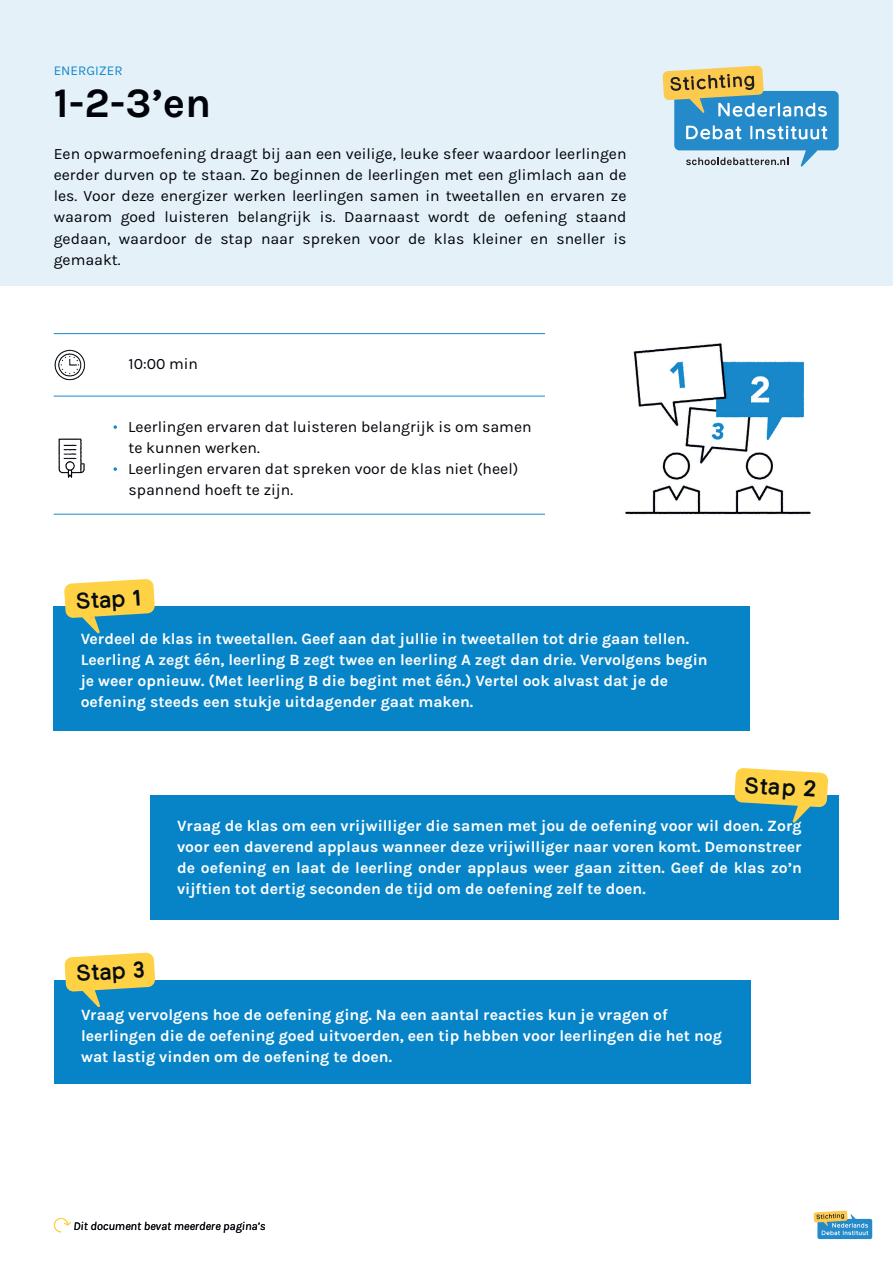
<style>
.page{position:relative;width:893px;height:1263px;background:#fff}
.page>*{position:absolute;margin:0;border:0;box-sizing:border-box;transform-origin:0 0}
.t1{font:700 42px "NDI Karla";color:#000309}
.t2{font:700 22.5px "Northwoods";color:#060d15}
.t3{font:700 15.75px/21px "NDI Karla";color:#fff}
.t4{font:15.75px/21.1px "NDI Karla";color:#000309;text-align:justify}
.t5{font:13.5px "NDI Karla";color:#1589cb}
.t6{font:italic 12px "NDI Karla";color:#000309}
</style>
<div class="page">
<svg style="left:814px;top:1210px;width:58px;height:29px"></svg>
<div style="left:0;top:0;width:893px;height:285px;background:#e5f1f8"></div>
<svg style="left:663px;top:66px;width:176px;height:101px"></svg>
<img style="left:625px;top:343px;width:186px;height:172px">
<svg style="left:54px;top:1218px;width:17px;height:15px"></svg>
<svg style="left:113px;top:425px;width:4px;height:4px"></svg>
<svg style="left:113px;top:467px;width:4px;height:4px"></svg>
<hr style="left:54px;top:333px;width:491px;height:1px;background:#1589cb">
<hr style="left:54px;top:396px;width:491px;height:1px;background:#1589cb">
<hr style="left:54px;top:514px;width:491px;height:1px;background:#1589cb">
<img style="left:58px;top:438px;width:27px;height:40px">
<img style="left:54px;top:349px;width:32px;height:32px">
<div style="left:54px;top:606px;width:696px;height:125px;background:#0784c7"></div>
<svg style="left:64px;top:579px;width:91px;height:54px"></svg>
<div style="left:150px;top:795px;width:689px;height:125px;background:#0784c7"></div>
<svg style="left:734px;top:768px;width:94px;height:54px"></svg>
<div style="left:54px;top:980px;width:696px;height:104px;background:#0784c7"></div>
<svg style="left:64px;top:952px;width:91px;height:55px"></svg>
<p class="t5" style="left:54px;top:63px;width:71px">ENERGIZER</p>
<h1 class="t1" style="left:54px;top:79px;width:159px">1-2-3’en</h1>
<p class="t4" style="left:54px;top:143px;width:574px">Een opwarmoefening draagt bij aan een veilige, leuke sfeer waardoor leerlingen eerder durven op te staan. Zo beginnen de leerlingen met een glimlach aan de les. Voor deze energizer werken leerlingen samen in tweetallen en ervaren ze waarom goed luisteren belangrijk is. Daarnaast wordt de oefening staand gedaan, waardoor de stap naar spreken voor de klas kleiner en sneller is gemaakt.</p>
<p class="t4" style="left:128px;top:353px;width:71px">10:00 min</p>
<p class="t4" style="left:128px;top:417px;width:405px;text-align:left">Leerlingen ervaren dat luisteren belangrijk is om samen te kunnen werken.<br>Leerlingen ervaren dat spreken voor de klas niet (heel) spannend hoeft te zijn.</p>
<h2 class="t2" style="left:75px;top:587px;width:67px;rotate:-3deg">Stap 1</h2>
<p class="t3" style="left:81px;top:628px;width:628px">Verdeel de klas in tweetallen. Geef aan dat jullie in tweetallen tot drie gaan tellen.<br>Leerling A zegt één, leerling B zegt twee en leerling A zegt dan drie. Vervolgens begin je weer opnieuw. (Met leerling B die begint met één.) Vertel ook alvast dat je de oefening steeds een stukje uitdagender gaat maken.</p>
<h2 class="t2" style="left:745px;top:771px;width:74px;rotate:3deg">Stap 2</h2>
<h2 class="t2" style="left:75px;top:959px;width:70px;rotate:-3deg">Stap 3</h2>
<p class="t3" style="left:177px;top:815px;width:626px;text-align:justify">Vraag de klas om een vrijwilliger die samen met jou de oefening voor wil doen. Zorg voor een daverend applaus wanneer deze vrijwilliger naar voren komt. Demonstreer de oefening en laat de leerling onder applaus weer gaan zitten. Geef de klas zo’n vijftien tot dertig seconden de tijd om de oefening zelf te doen.</p>
<p class="t3" style="left:81px;top:1004px;width:642px">Vraag vervolgens hoe de oefening ging. Na een aantal reacties kun je vragen of leerlingen die de oefening goed uitvoerden, een tip hebben voor leerlingen die het nog wat lastig vinden om de oefening te doen.</p>
<p class="t6" style="left:74px;top:1219px;width:194px">Dit document bevat meerdere pagina’s</p>
</div>
